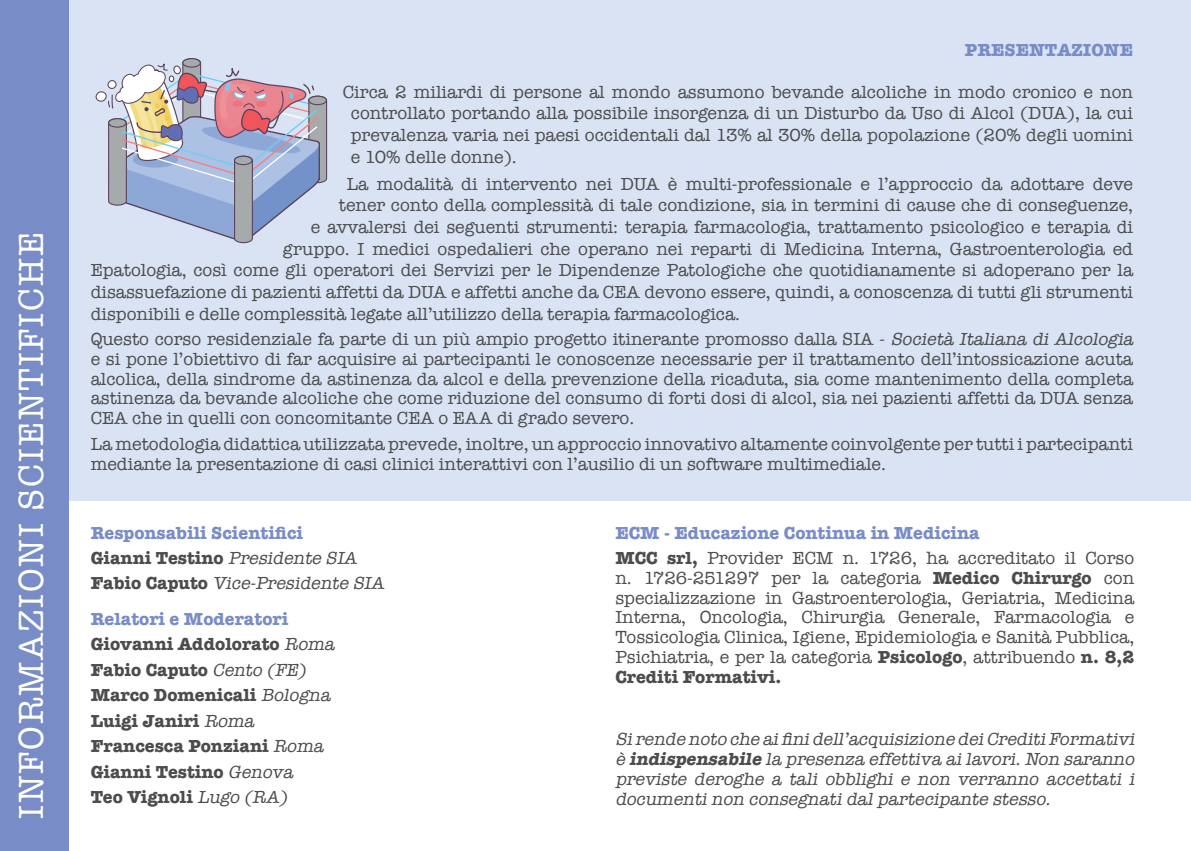
<style>
.page{position:relative;width:1191px;height:851px;background:#fff}
.page>*{position:absolute;margin:0;border:0;box-sizing:border-box;transform-origin:0 0}
.t1{font:36px "American Typewriter";letter-spacing:.05em;color:#fff}
.t2{font:18px/19.8px "American Typewriter";color:#4b4c4d}
.t3{font:italic 18px/19.8px "American Typewriter";color:#4b4c4d}
.t4{font:700 18px/25.4px "American Typewriter";color:#4b4c4d}
.t5{font:700 18px "American Typewriter";color:#788dc7}
.s1{font-style:italic}
.s2{font-weight:700;font-style:normal;color:#788dc7}
.s3{font-weight:700;font-style:normal}
.s4{color:#788dc7}
.s5{font-weight:400;font-style:italic}
.s6{font-weight:700;color:#788dc7}
.s7{font-weight:700}
</style>
<div class="page">
<div style="left:63px;top:0;width:1128px;height:500px;background:#dae3f3"></div>
<svg style="left:95px;top:58px;width:232px;height:185px"></svg>
<div style="left:0;top:0;width:68px;height:850px;background:#788dc7"></div>
<h1 class="t1" style="left:4px;top:818px;width:588px;rotate:-90deg">INFORMAZIONI SCIENTIFICHE</h1>
<p class="t5" style="left:965px;top:35px;width:170px">PRESENTAZIONE</p>
<p class="t2" style="left:351px;top:80px;width:784px;line-height:21.6px;text-align:justify;text-indent:-8px">Circa 2 miliardi di persone al mondo assumono bevande alcoliche in modo cronico e non controllato portando alla possibile insorgenza di un Disturbo da Uso di Alcol (DUA), la cui prevalenza varia nei paesi occidentali dal 13% al 30% della popolazione (20% degli uomini e 10% delle donne).</p>
<p class="t2" style="left:347px;top:173px;width:788px">La modalità di intervento nei DUA è multi-professionale e l’approccio da adottare deve</p>
<p class="t2" style="left:339px;top:195px;width:796px">tener conto della complessità di tale condizione, sia in termini di cause che di conseguenze,</p>
<p class="t2" style="left:311px;top:216px;width:823px">e avvalersi dei seguenti strumenti: terapia farmacologia, trattamento psicologico e terapia di</p>
<p class="t2" style="left:283px;top:238px;width:852px">gruppo. I medici ospedalieri che operano nei reparti di Medicina Interna, Gastroenterologia ed</p>
<p class="t2" style="left:91px;top:260px;width:1044px">Epatologia, così come gli operatori dei Servizi per le Dipendenze Patologiche che quotidianamente si adoperano per la</p>
<p class="t2" style="left:91px;top:281px;width:1044px">disassuefazione di pazienti affetti da DUA e affetti anche da CEA devono essere, quindi, a conoscenza di tutti gli strumenti</p>
<p class="t2" style="left:91px;top:303px;width:651px">disponibili e delle complessità legate all’utilizzo della terapia farmacologica.</p>
<p class="t2" style="left:91px;top:328px;width:1048px">Questo corso residenziale fa parte di un più ampio progetto itinerante promosso dalla SIA - <span class="s1">Società Italiana di Alcologia </span>e si pone l’obiettivo di far acquisire ai partecipanti le conoscenze necessarie per il trattamento dell’intossicazione acuta alcolica, della sindrome da astinenza da alcol e della prevenzione della ricaduta, sia come mantenimento della completa astinenza da bevande alcoliche che come riduzione del consumo di forti dosi di alcol, sia nei pazienti affetti da DUA senza CEA che in quelli con concomitante CEA o EAA di grado severo.</p>
<p class="t2" style="left:91px;top:433px;width:1043px">La metodologia didattica utilizzata prevede, inoltre, un approccio innovativo altamente coinvolgente per tutti i partecipanti mediante la presentazione di casi clinici interattivi con l’ausilio di un software multimediale.</p>
<p class="t3" style="left:91px;top:519px;width:299px;line-height:25.4px"><span class="s2">Responsabili Scientifici<br></span><span class="s3">Gianni Testino</span> Presidente SIA<br><span class="s3">F ab i o C ap ut o</span> Vice-Presidente SIA</p>
<p class="t4" style="left:91px;top:605px;width:250px"><span class="s4">Relatori e Moderatori<br></span>Giovanni Addolorato <span class="s5">Roma<br></span>Fabio Caputo <span class="s5">Cento (FE)<br></span>Marco Domenicali <span class="s5">Bologna<br></span>Luigi Janiri <span class="s5">Roma<br></span>Francesca Ponziani <span class="s5">Roma<br></span>Gianni Testino <span class="s5">Genova<br></span>Teo Vignoli <span class="s5">Lugo (RA)</span></p>
<p class="t2" style="left:615px;top:519px;width:520px;line-height:25.4px"><span class="s6">ECM - Educazione Continua in Medicina<br></span><span class="s7">MCC srl,</span> Provider ECM n. 1726, ha accreditato il Corso</p>
<p class="t2" style="left:615px;top:567px;width:520px;text-align:justify">n. 1726-251297 per la categoria <span class="s7">Medico Chirurgo</span> con specializzazione in Gastroenterologia, Geriatria, Medicina Interna, Oncologia, Chirurgia Generale, Farmacologia e Tossicologia Clinica, Igiene, Epidemiologia e Sanità Pubblica, Psichiatria, e per la categoria <span class="s7">Psicologo</span>, attribuendo <span class="s7">n. 8,2<br>Crediti Formativi.</span></p>
<p class="t3" style="left:615px;top:728px;width:525px;text-align:justify">Sirende noto che aifinidell’acquisizione deiCreditiFormativi è <span class="s7">indispensabile</span> la presenza effettiva ailavori.Non saranno previste deroghe a tali obblighi e non verranno accettati i documentinon consegnatidalpartecipante stesso.</p>
</div>
